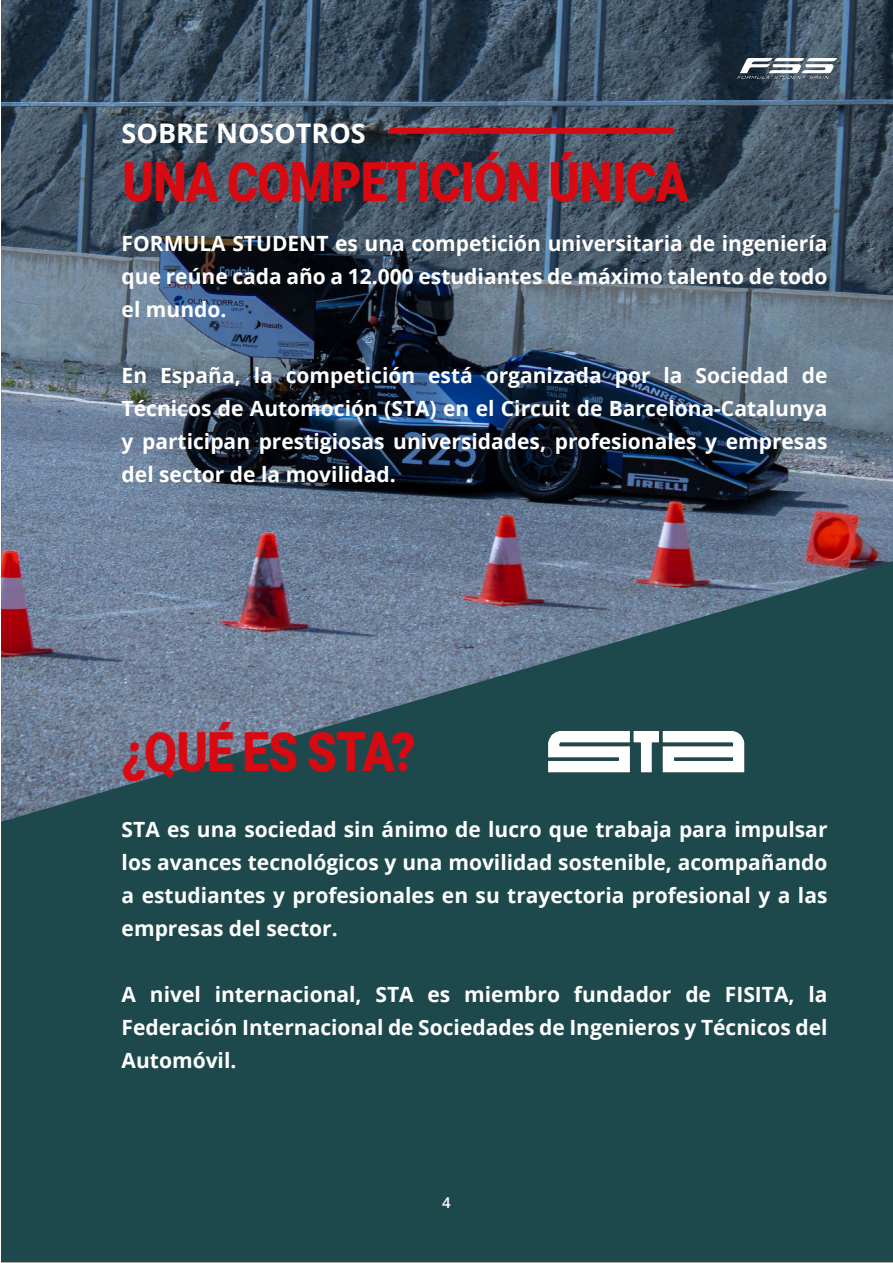
<style>
.page{position:relative;width:893px;height:1263px;background:#fff}
.page>*{position:absolute;margin:0;border:0;box-sizing:border-box;transform-origin:0 0}
.t1{font:900 54px "Roboto";letter-spacing:-.015em;color:#d90912;scale:.88 1}
.t2{font:700 27px "Open Sans";color:#fff}
.t3{font:700 21px/33px "Open Sans";color:#fff;text-align:justify}
.t4{font:600 15px "Open Sans";color:#fff}
</style>
<div class="page">
<div style="left:1px;top:0;width:892px;height:1261px;background:#1d494c"></div>
<img style="left:1px;top:0;width:892px;height:822px">
<div style="left:390px;top:128px;width:283px;height:6px;background:#d90912"></div>
<img style="left:526px;top:730px;width:242px;height:45px">
<img style="left:738px;top:59px;width:99px;height:20px">
<p class="t2" style="left:122px;top:114px;width:246px">SOBRE NOSOTROS</p>
<h1 class="t1" style="left:122px;top:144px;width:645px">UNA COMPETICIÓN ÚNICA</h1>
<p class="t3" style="left:122px;top:226px;width:707px">FORMULA STUDENT es una competición universitaria de ingeniería que reúne cada año a 12.000 estudiantes de máximo talento de todo el mundo.</p>
<p class="t3" style="left:122px;top:358px;width:707px">En España, la competición está organizada por la Sociedad de Técnicos de Automoción (STA) en el Circuit de Barcelona-Catalunya y participan prestigiosas universidades, profesionales y empresas del sector de la movilidad.</p>
<h1 class="t1" style="left:122px;top:714px;width:336px">¿QUÉ ES STA?</h1>
<p class="t3" style="left:122px;top:813px;width:707px">STA es una sociedad sin ánimo de lucro que trabaja para impulsar los avances tecnológicos y una movilidad sostenible, acompañando a estudiantes y profesionales en su trayectoria profesional y a las empresas del sector.</p>
<p class="t3" style="left:122px;top:978px;width:707px">A nivel internacional, STA es miembro fundador de FISITA, la Federación Internacional de Sociedades de Ingenieros y Técnicos del Automóvil.</p>
<p class="t4" style="left:442px;top:1192px;width:10px">4</p>
</div>
